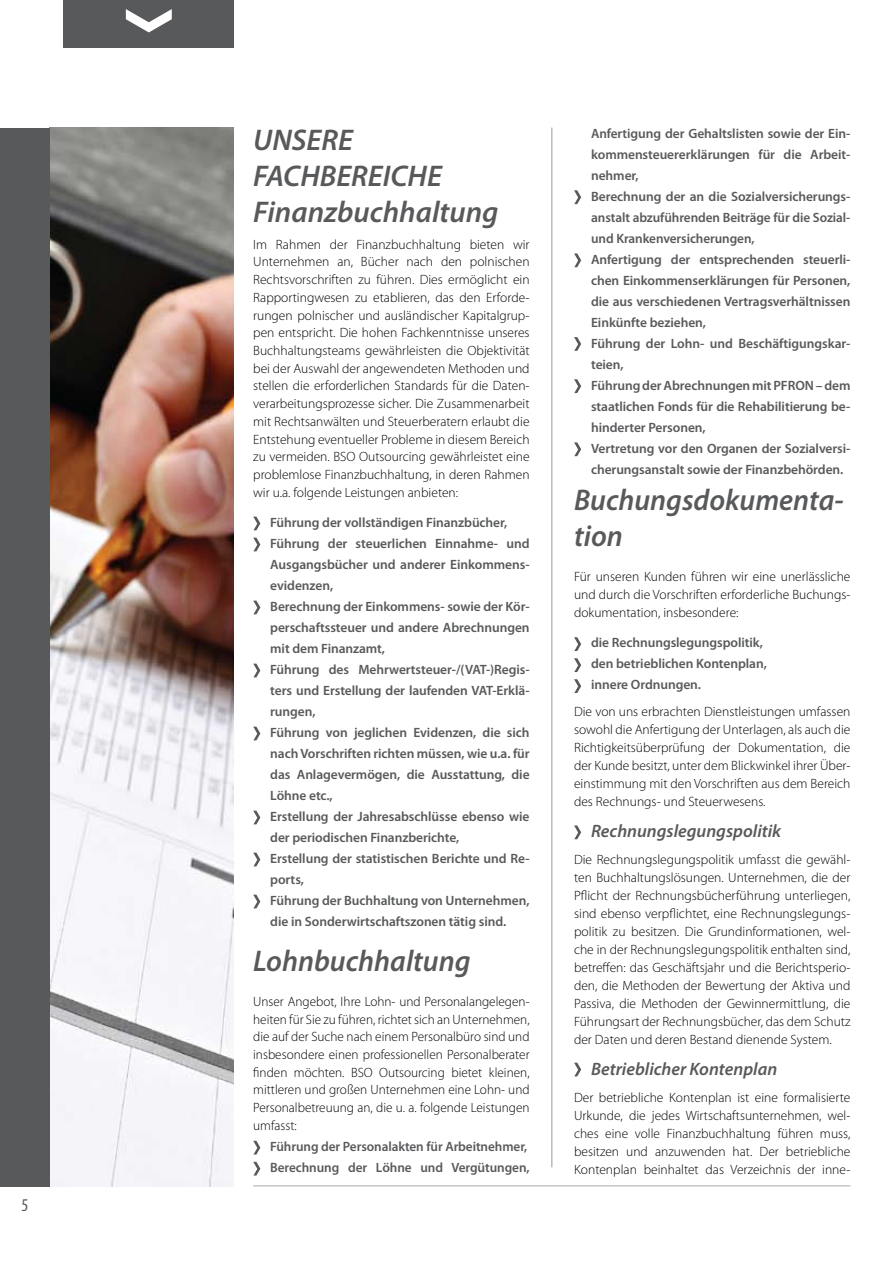
<style>
.page{position:relative;width:893px;height:1263px;background:#fff}
.page>*{position:absolute;margin:0;border:0;box-sizing:border-box;transform-origin:0 0}
.t1{font:italic 600 30px/36px "Myriad Pro";color:#58595b}
.t2{font:italic 600 18px "Myriad Pro";color:#58595b}
.t3{font:condensed 18px "Myriad Pro";color:#58595b}
.t4{font:300 13.5px/17.7px "Myriad Pro";color:#000;text-align:justify}
.t5{font:600 13.5px/21px "Myriad Pro";letter-spacing:-.005em;color:#58595b}
</style>
<div class="page">
<img style="left:50px;top:128px;width:184px;height:1058px">
<div style="left:0;top:128px;width:50px;height:1058px;background:#58595b"></div>
<div style="left:64px;top:0;width:170px;height:47px;background:#58595b"></div>
<svg style="left:125px;top:9px;width:47px;height:23px"></svg>
<svg style="left:253px;top:517px;width:7px;height:13px"></svg>
<svg style="left:253px;top:538px;width:7px;height:13px"></svg>
<svg style="left:253px;top:601px;width:7px;height:13px"></svg>
<svg style="left:253px;top:664px;width:7px;height:13px"></svg>
<svg style="left:253px;top:727px;width:7px;height:13px"></svg>
<svg style="left:253px;top:811px;width:7px;height:13px"></svg>
<svg style="left:253px;top:853px;width:7px;height:13px"></svg>
<svg style="left:253px;top:895px;width:7px;height:13px"></svg>
<svg style="left:253px;top:1141px;width:7px;height:13px"></svg>
<svg style="left:253px;top:1162px;width:7px;height:13px"></svg>
<svg style="left:574px;top:190px;width:7px;height:14px"></svg>
<svg style="left:574px;top:253px;width:7px;height:14px"></svg>
<svg style="left:574px;top:337px;width:7px;height:14px"></svg>
<svg style="left:574px;top:379px;width:7px;height:14px"></svg>
<svg style="left:574px;top:442px;width:7px;height:14px"></svg>
<svg style="left:574px;top:637px;width:7px;height:14px"></svg>
<svg style="left:574px;top:658px;width:7px;height:14px"></svg>
<svg style="left:574px;top:679px;width:7px;height:14px"></svg>
<svg style="left:574px;top:825px;width:7px;height:14px"></svg>
<svg style="left:574px;top:1063px;width:7px;height:13px"></svg>
<hr style="left:551px;top:128px;width:1px;height:1039px;background:#a7a9ac">
<hr style="left:253px;top:1185px;width:597px;height:1px;background:#b7b9bc">
<h2 class="t3" style="left:22px;top:1194px;width:8px">5</h2>
<h1 class="t1" style="left:253px;top:121px;width:247px">UNSERE<br>FACHBEREICHE<br>Finanzbuchhaltung</h1>
<p class="t4" style="left:253px;top:235px;width:278px">Im Rahmen der Finanzbuchhaltung bieten wir Unternehmen an, Bücher nach den polnischen Rechtsvorschriften zu führen. Dies ermöglicht ein Rapportingwesen zu etablieren, das den Erforde&shy;rungen polnischer und ausländischer Kapitalgrup&shy;pen entspricht. Die hohen Fachkenntnisse unseres Buchhaltungsteams gewährleisten die Objektivität bei der Auswahl der angewendeten Methoden und stellen die erforderlichen Standards für die Daten&shy;verarbeitungsprozesse sicher. Die Zusammenarbeit mit Rechtsanwälten und Steuerberatern erlaubt die Entstehung eventueller Probleme in diesem Bereich zu vermeiden. BSO Outsourcing gewährleistet eine problemlose Finanzbuchhaltung, in deren Rahmen wir u.a. folgende Leistungen anbieten:</p>
<p class="t5" style="left:270px;top:511px;width:261px">Führung der vollständigen Finanzbücher, Führung der steuerlichen Einnahme- und Ausgangsbücher und anderer Einkommens&shy;evidenzen,<br>Berechnung der Einkommens- sowie der Kör&shy;perschaftssteuer und andere Abrechnungen mit dem Finanzamt,<br>Führung des Mehrwertsteuer-/(VAT-)Regis&shy;ters und Erstellung der laufenden VAT-Erklä&shy;rungen,<br>Führung von jeglichen Evidenzen, die sich nach Vorschriften richten müssen, wie u.a. für das Anlagevermögen, die Ausstattung, die Löhne etc.,<br>Erstellung der Jahresabschlüsse ebenso wie der periodischen Finanzberichte,<br>Erstellung der statistischen Berichte und Re&shy;ports,<br>Führung der Buchhaltung von Unternehmen, die in Sonderwirtschaftszonen tätig sind.</p>
<h1 class="t1" style="left:253px;top:942px;width:219px">Lohnbuchhaltung</h1>
<p class="t4" style="left:253px;top:992px;width:278px">Unser Angebot, Ihre Lohn- und Personalangelegen&shy;heiten für Sie zu führen, richtet sich an Unternehmen, die auf der Suche nach einem Personalbüro sind und insbesondere einen professionellen Personalberater finden möchten. BSO Outsourcing bietet kleinen, mittleren und großen Unternehmen eine Lohn- und Personalbetreuung an, die u. a. folgende Leistungen umfasst:</p>
<p class="t5" style="left:270px;top:1135px;width:261px">Führung der Personalakten für Arbeitnehmer,<br>Berechnung der Löhne und Vergütungen,</p>
<p class="t5" style="left:591px;top:122px;width:261px">Anfertigung der Gehaltslisten sowie der Ein&shy;kommensteuererklärungen für die Arbeit&shy;nehmer,<br>Berechnung der an die Sozialversicherungs&shy;anstalt abzuführenden Beiträge für die Sozial&shy;und Krankenversicherungen,<br>Anfertigung der entsprechenden steuerli&shy;chen Einkommenserklärungen für Personen, die aus verschiedenen Vertragsverhältnissen Einkünfte beziehen,<br>Führung der Lohn- und Beschäftigungskar&shy;teien,<br>Führung der Abrechnungen mit PFRON – dem staatlichen Fonds für die Rehabilitierung be&shy;hinderter Personen,<br>Vertretung vor den Organen der Sozialversi&shy;cherungsanstalt sowie der Finanzbehörden.</p>
<h1 class="t1" style="left:574px;top:481px;width:271px">Buchungsdokumenta&shy;tion</h1>
<p class="t4" style="left:574px;top:568px;width:278px">Für unseren Kunden führen wir eine unerlässliche und durch die Vorschriften erforderliche Buchungs&shy;dokumentation, insbesondere:</p>
<p class="t5" style="left:591px;top:632px;width:177px">die Rechnungslegungspolitik, den betrieblichen Kontenplan, innere Ordnungen.</p>
<p class="t4" style="left:574px;top:703px;width:278px">Die von uns erbrachten Dienstleistungen umfassen sowohl die Anfertigung der Unterlagen, als auch die Richtigkeitsüberprüfung der Dokumentation, die der Kunde besitzt, unter dem Blickwinkel ihrer Über&shy;einstimmung mit den Vorschriften aus dem Bereich des Rechnungs- und Steuerwesens.</p>
<h2 class="t2" style="left:591px;top:819px;width:192px">Rechnungslegungspolitik</h2>
<p class="t4" style="left:574px;top:850px;width:278px">Die Rechnungslegungspolitik umfasst die gewähl&shy;ten Buchhaltungslösungen. Unternehmen, die der Pflicht der Rechnungsbücherführung unterliegen, sind ebenso verpflichtet, eine Rechnungslegungs&shy;politik zu besitzen. Die Grundinformationen, wel&shy;che in der Rechnungslegungspolitik enthalten sind, betreffen: das Geschäftsjahr und die Berichtsperio&shy;den, die Methoden der Bewertung der Aktiva und Passiva, die Methoden der Gewinnermittlung, die Führungsart der Rechnungsbücher, das dem Schutz der Daten und deren Bestand dienende System.</p>
<h2 class="t2" style="left:591px;top:1057px;width:188px">Betrieblicher Kontenplan</h2>
<p class="t4" style="left:574px;top:1088px;width:278px">Der betriebliche Kontenplan ist eine formalisierte Urkunde, die jedes Wirtschaftsunternehmen, wel&shy;ches eine volle Finanzbuchhaltung führen muss, besitzen und anzuwenden hat. Der betriebliche Kontenplan beinhaltet das Verzeichnis der inne-</p>
</div>
